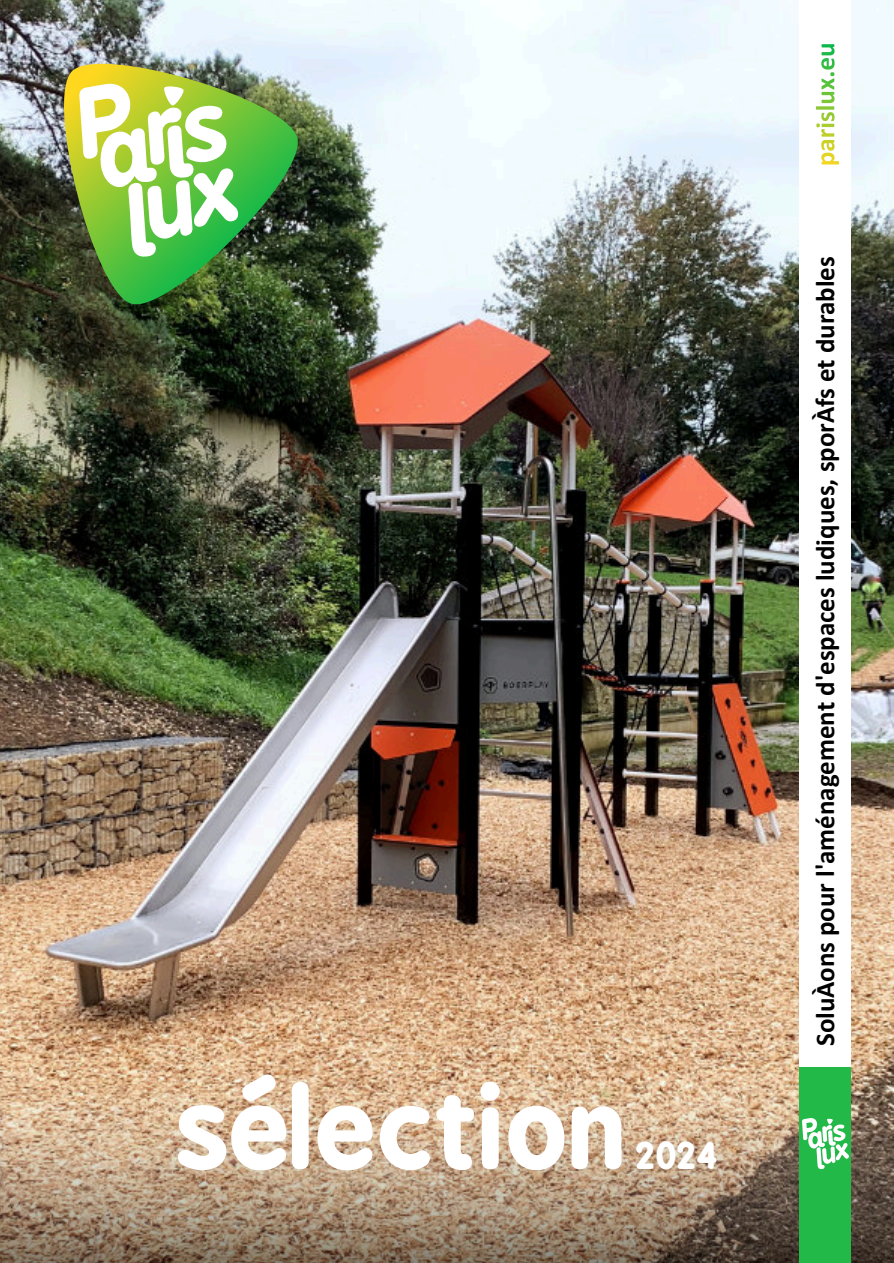
<style>
.page{position:relative;width:894px;height:1263px;background:#fff}
.page>*{position:absolute;margin:0;border:0;box-sizing:border-box;transform-origin:0 0}
.t1{font:700 108px "B Preplay";color:#fff}
.t2{font:700 36px "B Preplay";color:#fff}
.t3{font:700 27px "Calibri";color:#000}
</style>
<div class="page">
<img style="left:0;top:0;width:893px;height:1067px">
<div style="left:800px;top:0;width:51px;height:1067px;background:#fff"></div>
<img style="left:0;top:1067px;width:893px;height:196px">
<svg style="left:241px;top:1073px;width:36px;height:29px"></svg>
<svg style="left:816px;top:44px;width:23px;height:120px"></svg>
<div style="left:800px;top:1067px;width:51px;height:196px;background:#22b948"></div>
<img style="left:44px;top:44px;width:263px;height:271px">
<svg style="left:79px;top:82px;width:160px;height:176px"></svg>
<svg style="left:802px;top:1118px;width:47px;height:52px"></svg>
<h1 class="t1" style="left:175px;top:1081px;width:452px">selection</h1>
<h2 class="t2" style="left:636px;top:1140px;width:84px">2024</h2>
<p class="t3" style="left:814px;top:1046px;width:791px;rotate:-90deg">SoluÀons pour l'aménagement d'espaces ludiques, sporÀfs et durables</p>
</div>
